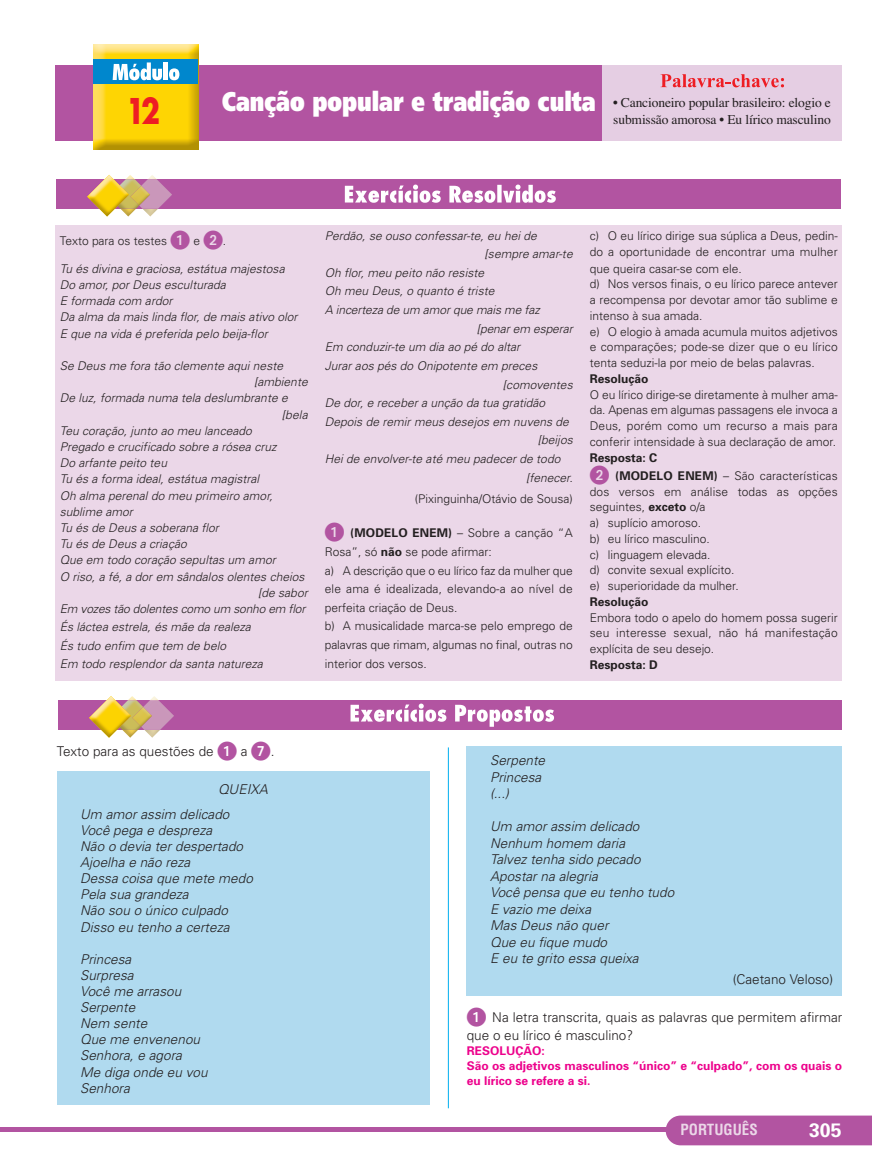
<style>
.page{position:relative;width:872px;height:1170px;background:#fff}
.page>*{position:absolute;margin:0;border:0;box-sizing:border-box;transform-origin:0 0}
.t1{font:700 34.5px "Futura";color:#ee1d23;scale:.8 1}
.t2{font:700 19.5px "Univers";color:#fff}
.t3{font:700 condensed 15px "Helvetica";color:#ebd7e8}
.t4{font:italic 300 13.5px/16.5px "Univers";color:#231f20}
.t5{font:300 13.5px/18px "Univers";color:#231f20}
.t6{font:13.5px/17.2px "Times";letter-spacing:-.01em;color:#231f20;text-align:right}
.t7{font:300 12px/15.8px "Univers";color:#231f20}
.t8{font:italic 300 12px/16.2px "Univers";letter-spacing:.005em;color:#231f20}
.t9{font:700 12px/15px "Univers";color:#ed028c}
.t10{font:700 12px/18px "Univers";color:#231f20}
.s1{font-family:"Frutiger";font-weight:900;font-size:27px;color:#fff}
.s2{font-family:"European Pi One";font-weight:400;font-size:19.5px;color:#b254a1}
.s3{font-weight:700}
.s4{font-weight:300}
</style>
<div class="page">
<hr style="left:0;top:1127px;width:872px;height:4px;background:#b254a1">
<div style="left:665px;top:1115px;width:207px;height:30px;background:#b254a1"></div>
<div style="left:55px;top:225px;width:787px;height:456px;background:#ebd7e8"></div>
<div style="left:57px;top:771px;width:372px;height:333px;background:#b0daef"></div>
<div style="left:467px;top:746px;width:375px;height:249px;background:#b0daef"></div>
<hr style="left:448px;top:747px;width:1px;height:361px;background:#00aeef">
<div style="left:57px;top:179px;width:783px;height:30px;background:#b254a1"></div>
<img style="left:143px;top:175px;width:15px;height:41px">
<img style="left:141px;top:179px;width:31px;height:30px">
<img style="left:131px;top:176px;width:5px;height:38px">
<img style="left:131px;top:179px;width:10px;height:30px">
<img style="left:131px;top:186px;width:19px;height:19px">
<svg style="left:129px;top:175px;width:2px;height:41px"></svg>
<img style="left:87px;top:175px;width:42px;height:41px">
<svg style="left:345px;top:184px;width:211px;height:19px"></svg>
<div style="left:58px;top:700px;width:784px;height:29px;background:#b254a1"></div>
<svg style="left:350px;top:703px;width:204px;height:23px"></svg>
<img style="left:144px;top:696px;width:16px;height:41px">
<img style="left:143px;top:700px;width:31px;height:29px">
<img style="left:133px;top:697px;width:5px;height:38px">
<img style="left:133px;top:700px;width:10px;height:29px">
<img style="left:133px;top:707px;width:19px;height:19px">
<svg style="left:131px;top:696px;width:2px;height:41px"></svg>
<img style="left:89px;top:696px;width:42px;height:41px">
<div style="left:55px;top:65px;width:787px;height:76px;background:#b254a1"></div>
<img style="left:93px;top:44px;width:105px;height:105px">
<div style="left:93px;top:59px;width:105px;height:25px;background:#0087cd"></div>
<svg style="left:113px;top:62px;width:49px;height:18px"></svg>
<hr style="left:164px;top:62px;width:4px;height:18px;background:#fff">
<svg style="left:169px;top:68px;width:10px;height:12px"></svg>
<div style="left:602px;top:65px;width:240px;height:76px;background:#e5cee3"></div>
<svg style="left:660px;top:74px;width:124px;height:13px"></svg>
<h1 class="t1" style="left:126px;top:95px;width:44px">12</h1>
<p class="t6" style="left:222px;top:95px;width:610px"><span class="s1">Canção popular e tradição culta</span> • Cancioneiro popular brasileiro: elogio e submissão amorosa • Eu lírico masculino</p>
<p class="t7" style="left:60px;top:233px;width:168px">Texto para os testes <span class="s2">1</span> e <span class="s2">2</span>.</p>
<p class="t8" style="left:60px;top:261px;width:242px">Tu és divina e graciosa, estátua majestosa Do amor, por Deus esculturada<br>E formada com ardor<br>Da alma da mais linda flor, de mais ativo olor E que na vida é preferida pelo beija-flor</p>
<p class="t8" style="left:60px;top:358px;width:227px">Se Deus me fora tão clemente aqui neste</p>
<p class="t8" style="left:254px;top:375px;width:57px">[ambiente</p>
<p class="t8" style="left:60px;top:391px;width:232px">De luz, formada numa tela deslumbrante e</p>
<p class="t8" style="left:282px;top:407px;width:30px">[bela</p>
<p class="t8" style="left:60px;top:423px;width:196px">Teu coração, junto ao meu lanceado</p>
<p class="t8" style="left:60px;top:439px;width:220px">Pregado e crucificado sobre a rósea cruz</p>
<p class="t8" style="left:60px;top:456px;width:111px">Do arfante peito teu</p>
<p class="t8" style="left:60px;top:472px;width:203px">Tu és a forma ideal, estátua magistral</p>
<p class="t8" style="left:60px;top:488px;width:217px">Oh alma perenal do meu primeiro amor,</p>
<p class="t8" style="left:60px;top:504px;width:77px">sublime amor</p>
<p class="t8" style="left:60px;top:520px;width:163px">Tu és de Deus a soberana flor</p>
<p class="t8" style="left:60px;top:537px;width:131px">Tu és de Deus a criação</p>
<p class="t8" style="left:60px;top:553px;width:220px">Que em todo coração sepultas um amor</p>
<p class="t8" style="left:60px;top:569px;width:248px">O riso, a fé, a dor em sândalos olentes cheios</p>
<p class="t8" style="left:258px;top:585px;width:53px">[de sabor</p>
<p class="t8" style="left:60px;top:601px;width:249px">Em vozes tão dolentes como um sonho em flor</p>
<p class="t8" style="left:60px;top:619px;width:207px;line-height:18.3px">És láctea estrela, és mãe da realeza<br>És tudo enfim que tem de belo<br>Em todo resplendor da santa natureza</p>
<p class="t8" style="left:325px;top:228px;width:216px">Perdão, se ouso confessar-te, eu hei de</p>
<p class="t8" style="left:484px;top:247px;width:92px">[sempre amar-te</p>
<p class="t8" style="left:325px;top:265px;width:163px">Oh flor, meu peito não resiste</p>
<p class="t8" style="left:325px;top:284px;width:173px">Oh meu Deus, o quanto é triste</p>
<p class="t8" style="left:325px;top:303px;width:219px">A incerteza de um amor que mais me faz</p>
<p class="t8" style="left:477px;top:321px;width:100px">[penar em esperar</p>
<p class="t8" style="left:325px;top:340px;width:199px">Em conduzir-te um dia ao pé do altar</p>
<p class="t8" style="left:325px;top:358px;width:216px">Jurar aos pés do Onipotente em preces</p>
<p class="t8" style="left:503px;top:377px;width:74px">[comoventes</p>
<p class="t8" style="left:325px;top:396px;width:224px">De dor, e receber a unção da tua gratidão</p>
<p class="t8" style="left:325px;top:414px;width:248px">Depois de remir meus desejos em nuvens de</p>
<p class="t8" style="left:538px;top:433px;width:39px">[beijos</p>
<p class="t8" style="left:325px;top:451px;width:239px">Hei de envolver-te até meu padecer de todo</p>
<p class="t8" style="left:526px;top:470px;width:51px">[fenecer.</p>
<p class="t7" style="left:415px;top:492px;width:159px">(Pixinguinha/Otávio de Sousa)</p>
<p class="t7" style="left:325px;top:525px;width:249px;line-height:18.6px"><span class="s2">1</span> <span class="s3">(MODELO ENEM)</span> – Sobre a canção “A Rosa”, só <span class="s3">não</span> se pode afirmar:<br>a) A descrição que o eu lírico faz da mulher que ele ama é idealizada, elevando-a ao nível de perfeita criação de Deus.<br>b) A musicalidade marca-se pelo emprego de palavras que rimam, algumas no final, outras no interior dos versos.</p>
<p class="t7" style="left:590px;top:228px;width:249px">c) O eu lírico dirige sua súplica a Deus, pedin - do a oportunidade de encontrar uma mulher que queira casar-se com ele.<br>d) Nos versos finais, o eu lírico parece antever a recompensa por devotar amor tão sublime e intenso à sua amada.<br>e) O elogio à amada acumula muitos adjetivos e comparações; pode-se dizer que o eu lírico tenta seduzi-la por meio de belas palavras.</p>
<p class="t10" style="left:590px;top:371px;width:60px">Resolução</p>
<p class="t7" style="left:590px;top:387px;width:249px;text-align:justify">O eu lírico dirige-se diretamente à mulher ama - da. Apenas em algumas passagens ele invoca a Deus, porém como um recurso a mais para conferir intensidade à sua declaração de amor.</p>
<p class="t10" style="left:590px;top:449px;width:249px">Resposta: C<br><span class="s2">2</span> (MODELO ENEM) <span class="s4">– São características</span></p>
<p class="t7" style="left:590px;top:484px;width:249px">dos versos em análise todas as opções seguintes, <span class="s3">exceto</span> o/a<br>a) suplício amoroso.<br>b) eu lírico masculino.<br>c) linguagem elevada.<br>d) convite sexual explícito.<br>e) superioridade da mulher.</p>
<p class="t10" style="left:590px;top:593px;width:60px">Resolução</p>
<p class="t7" style="left:590px;top:610px;width:249px;text-align:justify">Embora todo o apelo do homem possa sugerir seu interesse sexual, não há manifestação explícita de seu desejo.</p>
<p class="t10" style="left:590px;top:656px;width:69px">Resposta: D</p>
<p class="t5" style="left:57px;top:743px;width:219px">Texto para as questões de <span class="s2">1</span> a <span class="s2">7</span>.</p>
<p class="t4" style="left:80px;top:778px;width:189px;line-height:24.6px;text-indent:138px">QUEIXA<br>Um amor assim delicado</p>
<p class="t4" style="left:80px;top:823px;width:177px;line-height:16px">Você pega e despreza<br>Não o devia ter despertado<br>Ajoelha e não reza<br>Dessa coisa que mete medo<br>Pela sua grandeza<br>Não sou o único culpado<br>Disso eu tenho a certeza</p>
<p class="t4" style="left:80px;top:951px;width:132px">Princesa<br>Surpresa<br>Você me arrasou<br>Serpente<br>Nem sente<br>Que me envenenou<br>Senhora, e agora<br>Me diga onde eu vou<br>Senhora</p>
<p class="t4" style="left:490px;top:753px;width:59px">Serpente<br>Princesa (...)</p>
<p class="t4" style="left:490px;top:819px;width:188px">Um amor assim delicado<br>Nenhum homem daria<br>Talvez tenha sido pecado<br>Apostar na alegria<br>Você pensa que eu tenho tudo<br>E vazio me deixa<br>Mas Deus não quer<br>Que eu fique mudo<br>E eu te grito essa queixa</p>
<p class="t5" style="left:732px;top:971px;width:102px">(Caetano Veloso)</p>
<p class="t5" style="left:467px;top:1009px;width:377px"><span class="s2">1</span> Na letra transcrita, quais as palavras que permitem afirmar que o eu lírico é masculino?</p>
<p class="t9" style="left:467px;top:1044px;width:377px">RESOLUÇÃO:<br>São os adjetivos masculinos “único” e “culpado”, com os quais o eu lírico se refere a si.</p>
<p class="t3" style="left:680px;top:1123px;width:79px">PORTUGUÊS</p>
<h2 class="t2" style="left:809px;top:1122px;width:34px">305</h2>
</div>
